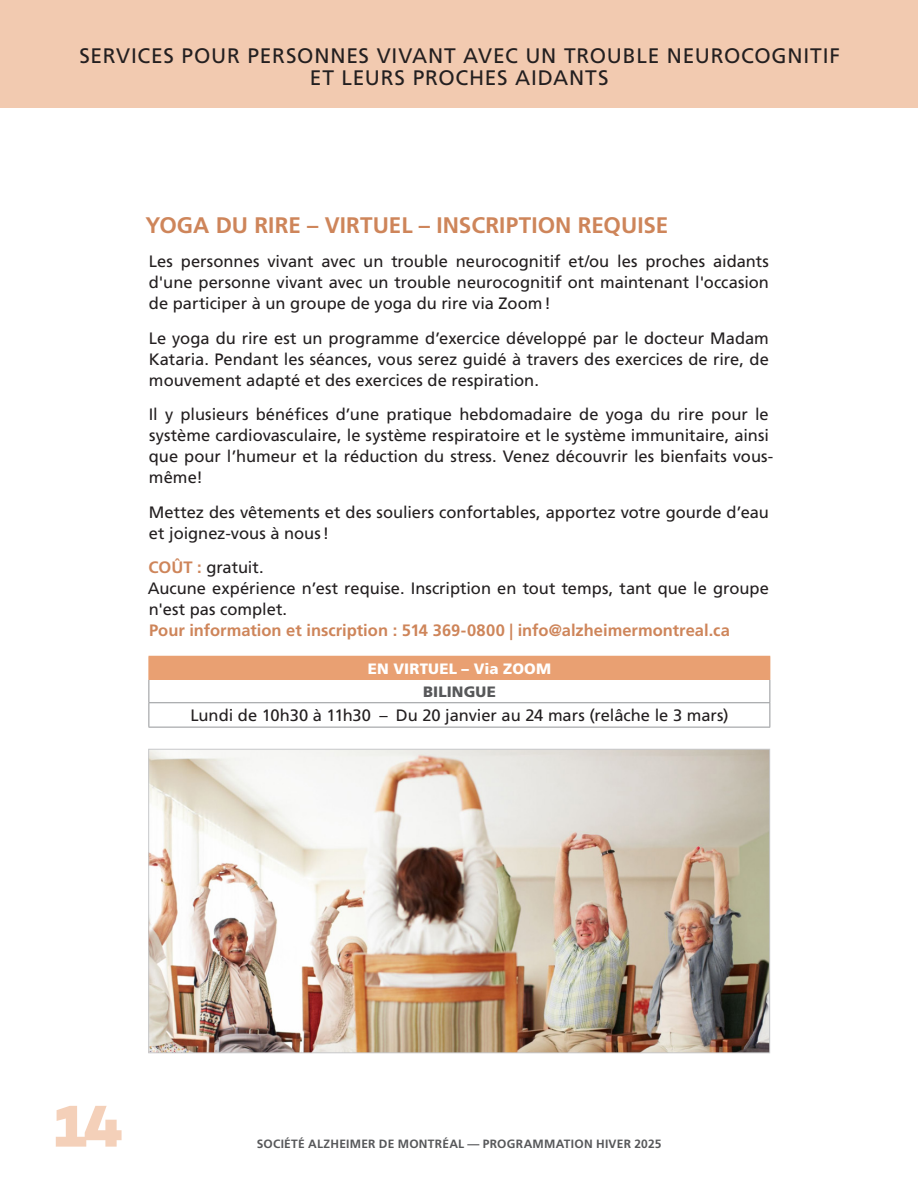
<style>
.page{position:relative;width:918px;height:1188px;background:#fff}
.page>*{position:absolute;margin:0;border:0;box-sizing:border-box;transform-origin:0 0}
.t1{font:800 60px "Campton";color:#f4d0b9}
.t2{font:700 22.5px "Frutiger LT Std";letter-spacing:.005em;color:#ce855a}
.t3{font:21px/22.5px "Frutiger LT Std";letter-spacing:.035em;color:#231f20;text-align:center}
.t4{font:16.5px/21px "Frutiger LT Std";color:#231f20}
.t5{font:700 16.5px "Frutiger LT Std";color:#ce855a}
.t6{font:900 15px "Frutiger LT Std";letter-spacing:.01em;color:#fff}
.t7{font:900 15px "Frutiger LT Std";letter-spacing:.01em;color:#57585a}
.t8{font:700 12px "Frutiger LT Std";letter-spacing:.02em;color:#57585a}
.s1{font-weight:700;color:#ce855a}
</style>
<div class="page">
<div style="left:0;top:0;width:918px;height:108px;background:#f2cab0"></div>
<div style="left:149px;top:656px;width:621px;height:24px;background:#e9a072"></div>
<hr style="left:148px;top:656px;width:622px;height:1px;background:#e9a072">
<hr style="left:148px;top:702px;width:622px;height:1px;background:#939598">
<svg style="left:148px;top:657px;width:1px;height:70px"></svg>
<svg style="left:770px;top:657px;width:1px;height:70px"></svg>
<hr style="left:148px;top:727px;width:622px;height:1px;background:#939598">
<img style="left:150px;top:751px;width:618px;height:300px">
<p class="t3" style="left:79px;top:45px;width:762px">SERVICES POUR PERSONNES VIVANT AVEC UN TROUBLE NEUROCOGNITIF<br>ET LEURS PROCHES AIDANTS</p>
<h2 class="t2" style="left:145px;top:212px;width:525px">YOGA DU RIRE – VIRTUEL – INSCRIPTION REQUISE</h2>
<p class="t4" style="left:149px;top:251px;width:622px;text-align:justify">Les personnes vivant avec un trouble neurocognitif et/ou les proches aidants d'une personne vivant avec un trouble neurocognitif ont maintenant l'occasion de participer à un groupe de yoga du rire via Zoom!</p>
<p class="t4" style="left:149px;top:328px;width:622px;text-align:justify">Le yoga du rire est un programme d’exercice développé par le docteur Madam Kataria. Pendant les séances, vous serez guidé à travers des exercices de rire, de mouvement adapté et des exercices de respiration.</p>
<p class="t4" style="left:149px;top:404px;width:626px">Il y plusieurs bénéfices d’une pratique hebdomadaire de yoga du rire pour le système cardiovasculaire, le système respiratoire et le système immunitaire, ainsi que pour l’humeur et la réduction du stress. Venez découvrir les bienfaits vous&shy;même!</p>
<p class="t4" style="left:149px;top:502px;width:622px">Mettez des vêtements et des souliers confortables, apportez votre gourde d’eau et joignez-vous à nous!</p>
<p class="t4" style="left:148px;top:557px;width:623px"><span class="s1">COÛT :</span> gratuit.<br>Aucune expérience n’est requise. Inscription en tout temps, tant que le groupe n'est pas complet.</p>
<p class="t5" style="left:149px;top:621px;width:582px">Pour information et inscription : 514 369-0800 | info@alzheimermontreal.ca</p>
<p class="t6" style="left:368px;top:659px;width:185px">EN VIRTUEL – Via ZOOM</p>
<p class="t7" style="left:423px;top:682px;width:74px">BILINGUE</p>
<p class="t4" style="left:190px;top:705px;width:540px">Lundi de 10h30 à 11h30 – Du 20 janvier au 24 mars (relâche le 3 mars)</p>
<h1 class="t1" style="left:54px;top:1088px;width:71px">14</h1>
<p class="t8" style="left:257px;top:1136px;width:406px">SOCIÉTÉ ALZHEIMER DE MONTRÉAL — PROGRAMMATION HIVER 2025</p>
</div>
